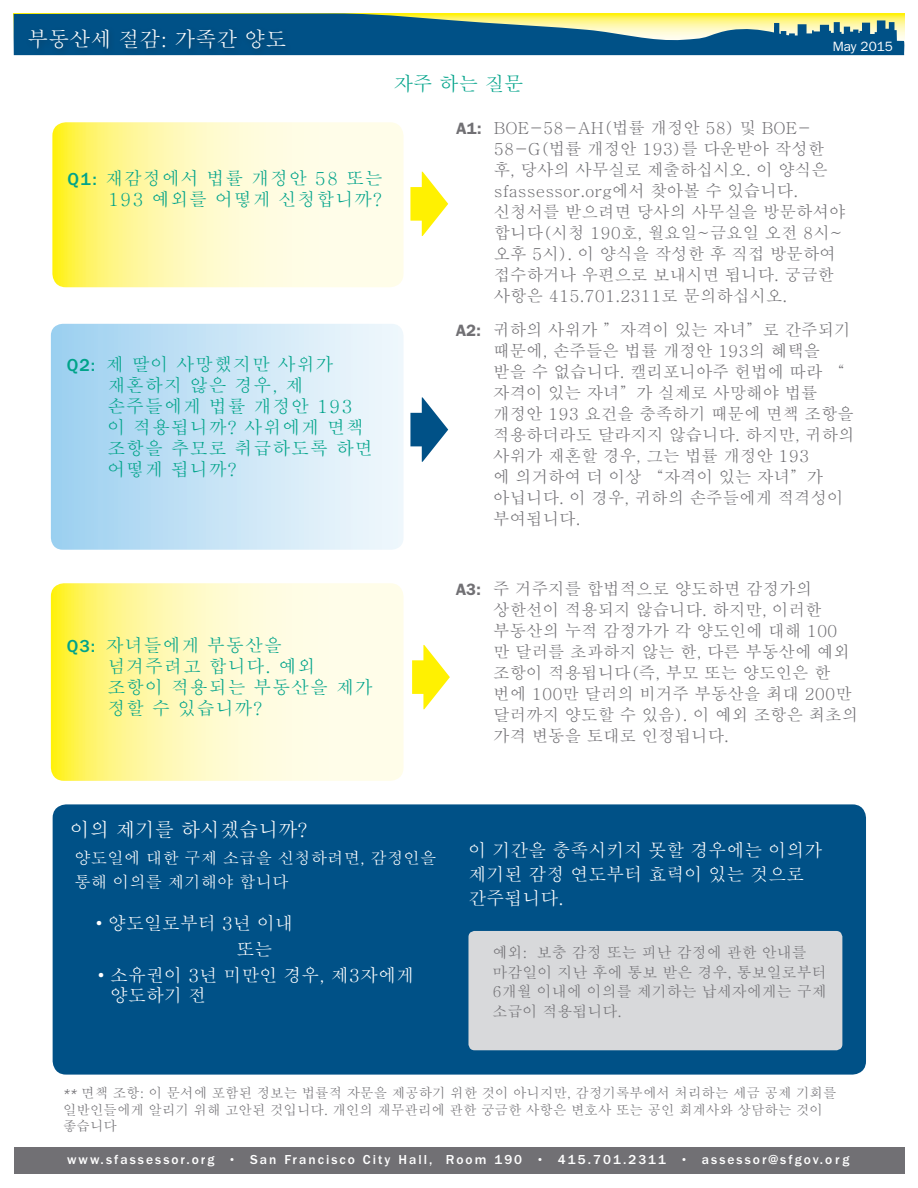
<style>
.page{position:relative;width:918px;height:1188px;background:#fff}
.page>*{position:absolute;margin:0;border:0;box-sizing:border-box;transform-origin:0 0}
.t1{font:500 21px "Adobe Myungjo Std";color:#fff}
.t2{font:500 19.5px "Adobe Myungjo Std";color:#fff}
.t3{font:500 19.5px "Adobe Myungjo Std";color:#00a38a}
.t4{font:500 18px/21px "Adobe Myungjo Std";letter-spacing:.05em;color:#00a38a}
.t5{font:500 18px/24px "Adobe Myungjo Std";color:#fff}
.t6{font:500 16.5px/21px "Adobe Myungjo Std";color:#717074}
.t7{font:500 16.05px/24px "Adobe Myungjo Std";color:#fff}
.t8{font:500 15px/19.5px "Adobe Myungjo Std";color:#717074}
.t9{font:500 13.5px/16.5px "Adobe Myungjo Std";color:#717074}
.t10{font:500 13.5px "ITC Franklin Gothic Std";letter-spacing:.15em;color:#fff}
.t11{font:13.5px "ITC Franklin Gothic Std";color:#fff}
.s1{font-family:"ITC Franklin Gothic Std"}
.s2{font-family:"ITC Franklin Gothic Std";font-weight:600}
.s3{font-family:"ITC Franklin Gothic Std";font-weight:400;font-style:italic}
</style>
<div class="page">
<svg style="left:14px;top:13px;width:891px;height:42px;background:#477f83"></svg>
<div style="left:14px;top:1148px;width:890px;height:26px;background:#717074"></div>
<div style="left:25px;top:26px;width:268px;height:31px;background:#004f84"></div>
<svg style="left:52px;top:122px;width:352px;height:165px;background:#fff9bb"></svg>
<svg style="left:51px;top:324px;width:352px;height:226px;background:#c8e4f6"></svg>
<svg style="left:51px;top:583px;width:353px;height:198px;background:#fff9bb"></svg>
<div style="left:53px;top:804px;width:813px;height:271px;background:#005187;border-radius:14px"></div>
<svg style="left:410px;top:397px;width:38px;height:65px"></svg>
<div style="left:468px;top:931px;width:374px;height:119px;background:#d8d9db;border-radius:6px"></div>
<svg style="left:410px;top:172px;width:38px;height:64px"></svg>
<svg style="left:412px;top:645px;width:38px;height:64px"></svg>
<p class="t1" style="left:28px;top:29px;width:260px">부동산세 절감: 가족간 양도</p>
<p class="t4" style="left:68px;top:168px;width:317px;text-align:right"><span class="s1">Q1:</span> 재감정에서 법률 개정안 58 또는<br>193 예외를 어떻게 신청합니까?</p>
<p class="t4" style="left:107px;top:354px;width:267px;text-indent:-41px"><span class="s1">Q2:</span> 제 딸이 사망했지만 사위가 재혼하지 않은 경우, 제 손주들에게 법률 개정안 193 이 적용됩니까? 사위에게 면책 조항을 추모로 취급하도록 하면 어떻게 됩니까?</p>
<p class="t11" style="left:833px;top:38px;width:62px">May 2015</p>
<p class="t3" style="left:394px;top:74px;width:131px">자주 하는 질문</p>
<p class="t6" style="left:494px;top:118px;width:353px;text-indent:-38px"><span class="s2">A1:</span> BOE-58-AH(법률 개정안 58) 및 BOE-<br>58-G(법률 개정안 193)를 다운받아 작성한 후, 당사의 사무실로 제출하십시오. 이 양식은 sfassessor.org에서 찾아볼 수 있습니다. 신청서를 받으려면 당사의 사무실을 방문하셔야 합니다(시청 190호, 월요일~금요일 오전 8시~ 오후 5시). 이 양식을 작성한 후 직접 방문하여 접수하거나 우편으로 보내시면 됩니다. 궁금한 사항은 415.701.2311로 문의하십시오.</p>
<p class="t6" style="left:493px;top:319px;width:363px;text-indent:-38px"><span class="s2">A2:</span> 귀하의 사위가 ”자격이 있는 자녀”로 간주되기 때문에, 손주들은 법률 개정안 193의 혜택을 받을 수 없습니다. 캘리포니아주 헌법에 따라 “ 자격이 있는 자녀”가 실제로 사망해야 법률 개정안 193 요건을 충족하기 때문에 면책 조항을 적용하더라도 달라지지 않습니다. 하지만, 귀하의 사위가 재혼할 경우, 그는 법률 개정안 193<br>에 의거하여 더 이상 “자격이 있는 자녀”가 아닙니다. 이 경우, 귀하의 손주들에게 적격성이 부여됩니다.</p>
<p class="t4" style="left:107px;top:634px;width:267px;text-indent:-41px"><span class="s1">Q3:</span> 자녀들에게 부동산을 넘겨주려고 합니다. 예외 조항이 적용되는 부동산을 제가 정할 수 있습니까?</p>
<p class="t6" style="left:493px;top:579px;width:367px;text-indent:-38px"><span class="s2">A3:</span> 주 거주지를 합법적으로 양도하면 감정가의 상한선이 적용되지 않습니다. 하지만, 이러한 부동산의 누적 감정가가 각 양도인에 대해 100 만 달러를 초과하지 않는 한, 다른 부동산에 예외 조항이 적용됩니다(즉, 부모 또는 양도인은 한 번에 100만 달러의 비거주 부동산을 최대 200만 달러까지 양도할 수 있음). 이 예외 조항은 최초의 가격 변동을 토대로 인정됩니다.</p>
<p class="t2" style="left:70px;top:820px;width:239px">이의 제기를 하시겠습니까?</p>
<p class="t7" style="left:74px;top:846px;width:364px">양도일에 대한 구제 소급을 신청하려면, 감정인을 통해 이의를 제기해야 합니다</p>
<p class="t5" style="left:90px;top:911px;width:205px">•양도일로부터 3년 이내</p>
<p class="t5" style="left:236px;top:937px;width:37px">또는</p>
<p class="t5" style="left:110px;top:966px;width:305px;line-height:19.5px;text-indent:-18px">•소유권이 3년 미만인 경우, 제3자에게 양도하기 전</p>
<p class="t5" style="left:468px;top:838px;width:355px">이 기간을 충족시키지 못할 경우에는 이의가 제기된 감정 연도부터 효력이 있는 것으로 간주됩니다.</p>
<p class="t8" style="left:492px;top:943px;width:336px">예외: 보충 감정 또는 피난 감정에 관한 안내를 마감일이 지난 후에 통보 받은 경우, 통보일로부터<br>6개월 이내에 이의를 제기하는 납세자에게는 구제 소급이 적용됩니다.</p>
<p class="t9" style="left:63px;top:1085px;width:775px"><span class="s3">**</span> 면책 조항: 이 문서에 포함된 정보는 법률적 자문을 제공하기 위한 것이 아니지만, 감정기록부에서 처리하는 세금 공제 기회를 일반인들에게 알리기 위해 고안된 것입니다. 개인의 재무관리에 관한 궁금한 사항은 변호사 또는 공인 회계사와 상담하는 것이 좋습니다</p>
<p class="t10" style="left:67px;top:1152px;width:784px">www.sfassessor.org • San Francisco City Hall, Room 190 • 415.701.2311 • assessor@sfgov.org</p>
</div>
